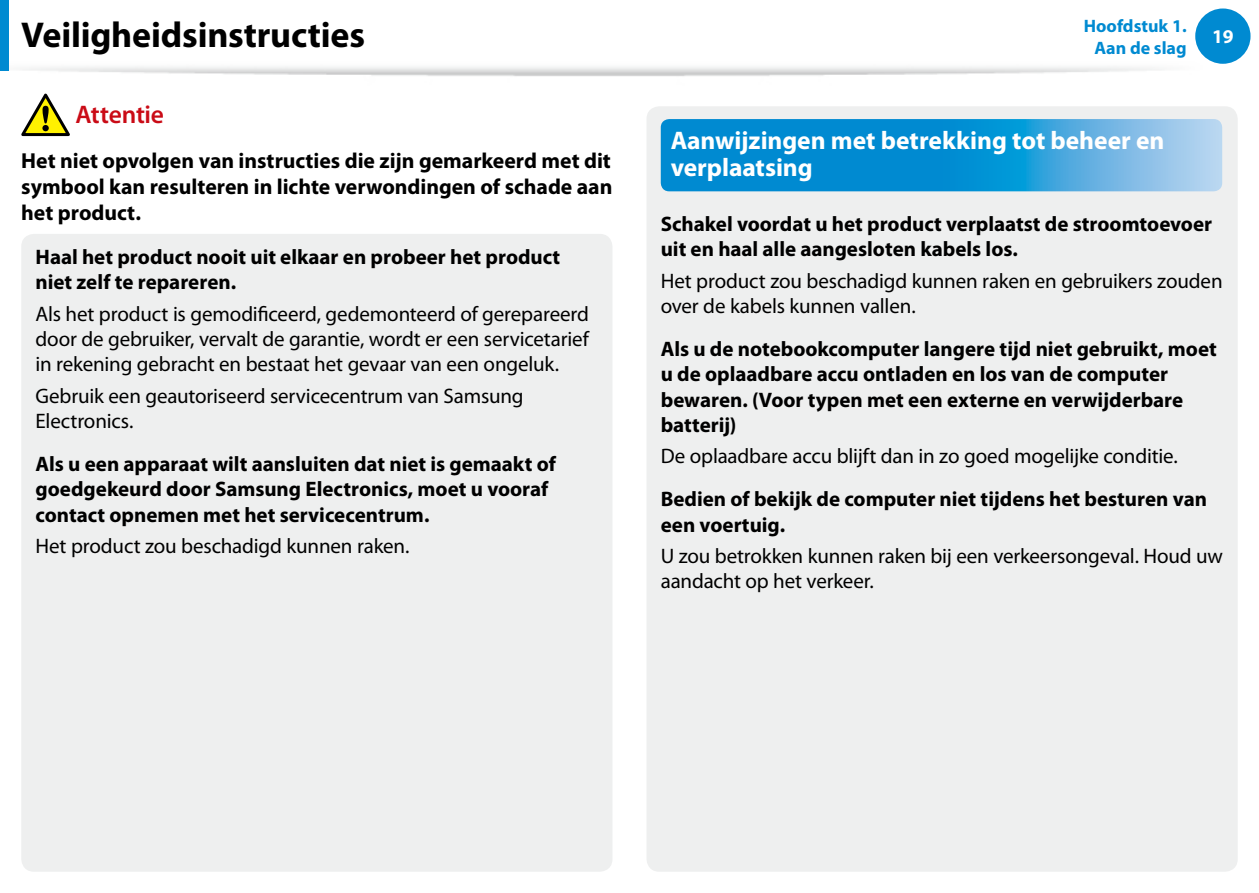
<style>
.page{position:relative;width:1259px;height:893px;background:#fff}
.page>*{position:absolute;margin:0;border:0;box-sizing:border-box;transform-origin:0 0}
.Heading_1_-_hidden{font:700 36px "Myriad Pro";letter-spacing:-.005em;color:#000}
.t1{font:700 25.5px/27px "Myriad Pro";color:#fff}
.Body{font:600 25.5px "Myriad Pro";letter-spacing:-.01em;color:#ca0b16}
.Body-2{font:700 21.75px/26.1px "Myriad Pro";color:#000;text-align:justify}
.Note_Table_Body{font:700 21px/25.2px "Myriad Pro";color:#000}
.Note_Table_Body-2{font:21px/25.2px "Myriad Pro";letter-spacing:-.005em;color:#000}
.t2{font:700 19.5px "Myriad Pro";color:#fff}
.t3{font:700 18px/21.6px "Myriad Pro";color:#008ad1;text-align:center}
</style>
<div class="page">
<img style="left:0;top:22px;width:1214px;height:54px">
<div style="left:1195px;top:9px;width:55px;height:55px;background:#008ad1;border-radius:50%"></div>
<div style="left:0;top:0;width:9px;height:70px;background:#008ad1"></div>
<div style="left:21px;top:234px;width:591px;height:638px;background:#eeefef;border-radius:13px"></div>
<div style="left:646px;top:106px;width:591px;height:766px;background:#eeefef;border-radius:13px"></div>
<svg style="left:661px;top:119px;width:561px;height:72px;background:#299cd8"></svg>
<svg style="left:21px;top:93px;width:49px;height:44px"></svg>
<p class="Heading_1_-_hidden" style="left:21px;top:12px;width:345px">Veiligheidsinstructies</p>
<p class="Body" style="left:75px;top:99px;width:90px">Attentie</p>
<p class="Body-2" style="left:21px;top:147px;width:592px">Het niet opvolgen van instructies die zijn gemarkeerd met dit symbool kan resulteren in lichte verwondingen of schade aan het product.</p>
<p class="Note_Table_Body" style="left:36px;top:244px;width:526px">Haal het product nooit uit elkaar en probeer het product niet zelf te repareren.</p>
<p class="Note_Table_Body-2" style="left:36px;top:301px;width:555px;text-align:justify">Als het product is gemodificeerd, gedemonteerd of gerepareerd door de gebruiker, vervalt de garantie, wordt er een servicetarief in rekening gebracht en bestaat het gevaar van een ongeluk.</p>
<p class="Note_Table_Body-2" style="left:36px;top:383px;width:489px">Gebruik een geautoriseerd servicecentrum van Samsung<br>Electronics.</p>
<p class="Note_Table_Body" style="left:36px;top:451px;width:522px">Als u een apparaat wilt aansluiten dat niet is gemaakt of goedgekeurd door Samsung Electronics, moet u vooraf contact opnemen met het servicecentrum.</p>
<p class="Note_Table_Body-2" style="left:36px;top:533px;width:375px">Het product zou beschadigd kunnen raken.</p>
<p class="t3" style="left:1083px;top:15px;width:104px">Hoofdstuk 1.<br>Aan de slag</p>
<p class="t2" style="left:1212px;top:23px;width:23px">19</p>
<p class="t1" style="left:671px;top:126px;width:495px">Aanwijzingen met betrekking tot beheer en verplaatsing</p>
<p class="Note_Table_Body" style="left:661px;top:211px;width:553px">Schakel voordat u het product verplaatst de stroomtoevoer uit en haal alle aangesloten kabels los.</p>
<p class="Note_Table_Body-2" style="left:661px;top:268px;width:563px">Het product zou beschadigd kunnen raken en gebruikers zouden over de kabels kunnen vallen.</p>
<p class="Note_Table_Body" style="left:661px;top:336px;width:557px">Als u de notebookcomputer langere tijd niet gebruikt, moet u de oplaadbare accu ontladen en los van de computer bewaren. (Voor typen met een externe en verwijderbare batterij)</p>
<p class="Note_Table_Body-2" style="left:661px;top:443px;width:518px">De oplaadbare accu blijft dan in zo goed mogelijke conditie.</p>
<p class="Note_Table_Body" style="left:661px;top:486px;width:548px">Bedien of bekijk de computer niet tijdens het besturen van een voertuig.</p>
<p class="Note_Table_Body-2" style="left:661px;top:543px;width:564px">U zou betrokken kunnen raken bij een verkeersongeval. Houd uw aandacht op het verkeer.</p>
</div>
